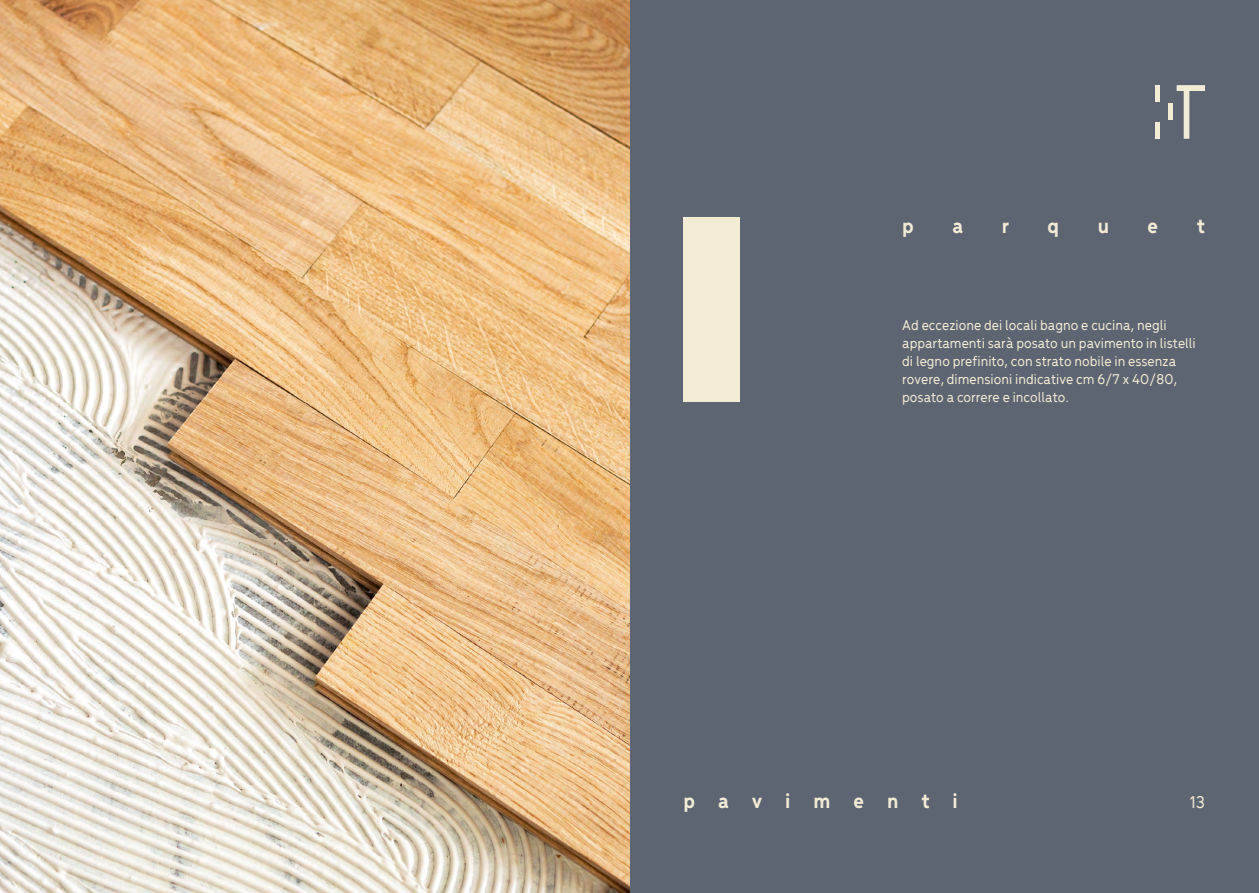
<style>
.page{position:relative;width:1259px;height:893px;background:#fff}
.page>*{position:absolute;margin:0;border:0;box-sizing:border-box;transform-origin:0 0}
.t1{font:700 21.6px "Menca";letter-spacing:1.06em;color:#f3ecd5}
.t2{font:500 18px "Menca";color:#f3ecd5}
.t3{font:500 15px/18px "Menca";color:#f3ecd5}
</style>
<div class="page">
<div style="left:629px;top:0;width:630px;height:893px;background:#5d6573"></div>
<img style="left:0;top:0;width:629px;height:893px">
<div style="left:683px;top:217px;width:57px;height:185px;background:#f3ecd5"></div>
<svg style="left:1176px;top:85px;width:29px;height:54px"></svg>
<div style="left:1154px;top:85px;width:5px;height:16px;background:#f3ecd5"></div>
<hr style="left:1168px;top:104px;width:4px;height:16px;background:#f3ecd5">
<div style="left:1154px;top:123px;width:5px;height:16px;background:#f3ecd5"></div>
<h1 class="t1" style="left:902px;top:211px;width:13px">p</h1>
<h1 class="t1" style="left:952px;top:211px;width:12px">a</h1>
<h1 class="t1" style="left:1001px;top:211px;width:9px">r</h1>
<h1 class="t1" style="left:1047px;top:211px;width:13px">q</h1>
<h1 class="t1" style="left:1097px;top:211px;width:13px">u</h1>
<h1 class="t1" style="left:1147px;top:211px;width:12px">e</h1>
<h1 class="t1" style="left:1196px;top:211px;width:10px">t</h1>
<p class="t3" style="left:902px;top:315px;width:295px">Ad eccezione dei locali bagno e cucina, negli appartamenti sarà posato un pavimento in listelli di legno prefinito, con strato nobile in essenza rovere, dimensioni indicative cm 6/7 x 40/80, posato a correre e incollato.</p>
<h1 class="t1" style="left:683px;top:786px;width:276px">pavimenti</h1>
<p class="t2" style="left:1190px;top:790px;width:17px">13</p>
</div>
